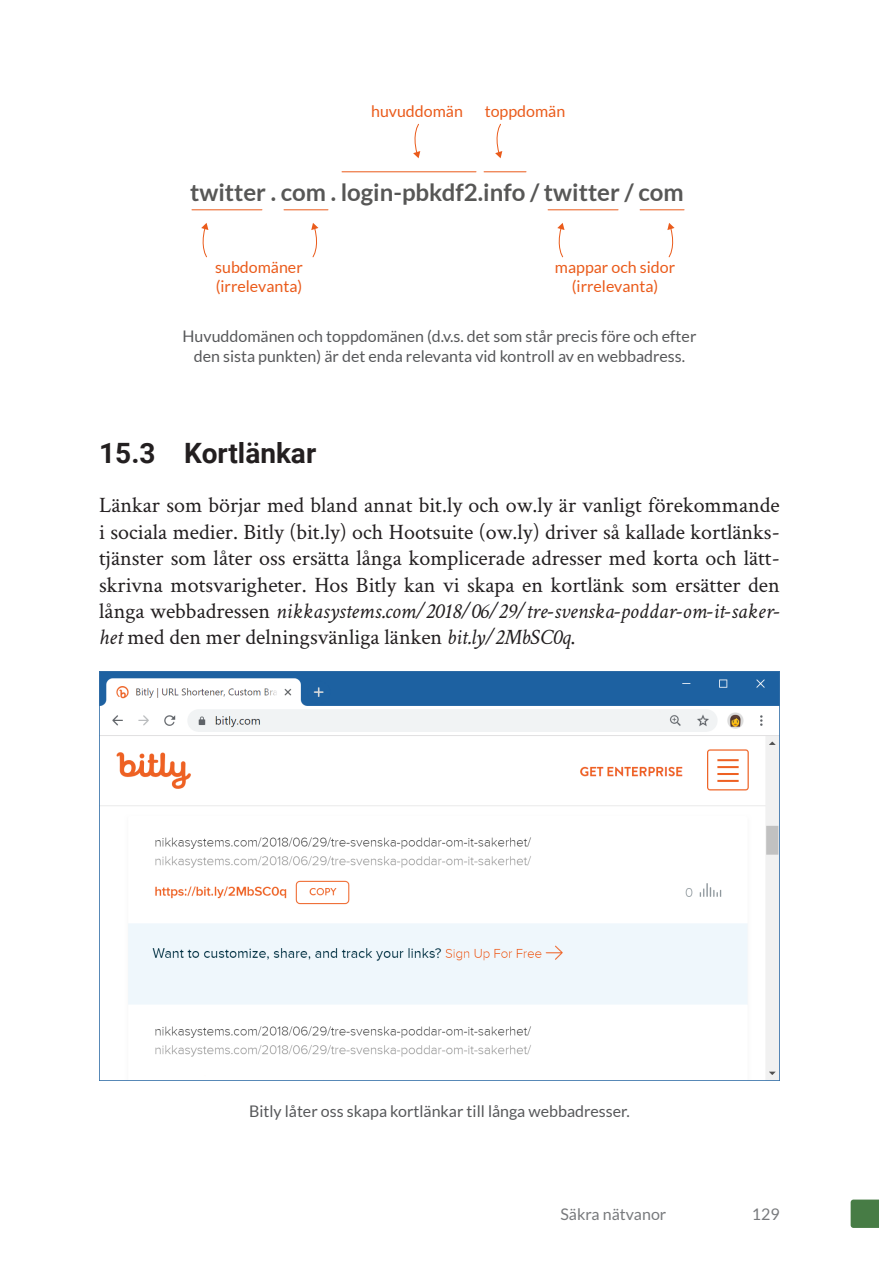
<style>
.page{position:relative;width:879px;height:1276px;background:#fff}
.page>*{position:absolute;margin:0;border:0;box-sizing:border-box;transform-origin:0 0}
.t1{font:700 28px "Roboto";color:#231f20}
.t2{font:700 24px "Lato";color:#575756}
.t3{font:22px/26.4px "Crimson Text";color:#231f20;text-align:justify}
.t4{font:16px/19.2px "Lato";color:#57585a;text-align:center}
.t5{font:16px/19.2px "Lato";color:#ea5b1b}
.t6{font:16px "Lato";color:#787a7d}
.s1{font-style:italic}
</style>
<div class="page">
<svg style="left:850px;top:1199px;width:29px;height:29px"></svg>
<svg style="left:311px;top:223px;width:8px;height:35px"></svg>
<svg style="left:413px;top:123px;width:7px;height:35px"></svg>
<svg style="left:495px;top:123px;width:7px;height:35px"></svg>
<svg style="left:201px;top:223px;width:7px;height:35px"></svg>
<hr style="left:284px;top:209px;width:44px;height:1px;background:#ea5b1b">
<hr style="left:192px;top:209px;width:70px;height:1px;background:#ea5b1b">
<svg style="left:667px;top:223px;width:8px;height:35px"></svg>
<svg style="left:557px;top:223px;width:7px;height:35px"></svg>
<hr style="left:640px;top:209px;width:44px;height:1px;background:#ea5b1b">
<hr style="left:548px;top:209px;width:70px;height:1px;background:#ea5b1b">
<hr style="left:342px;top:171px;width:134px;height:1px;background:#ea5b1b">
<hr style="left:484px;top:171px;width:42px;height:1px;background:#ea5b1b">
<img style="left:99px;top:672px;width:681px;height:408px">
<p class="t5" style="left:371px;top:102px;width:93px">huvuddomän</p>
<p class="t5" style="left:485px;top:102px;width:82px">toppdomän</p>
<p class="t2" style="left:190px;top:183px;width:495px">twitter . com . login-pbkdf2.info / twitter / com</p>
<p class="t5" style="left:555px;top:259px;width:122px;text-align:center">mappar och sidor (irrelevanta)</p>
<p class="t4" style="left:182px;top:328px;width:515px">Huvuddomänen och toppdomänen (d.v.s. det som står precis före och efter den sista punkten) är det enda relevanta vid kontroll av en webbadress.</p>
<p class="t5" style="left:215px;top:259px;width:89px">subdomäner (irrelevanta)</p>
<p class="t1" style="left:99px;top:437px;width:218px">15.3 Kortlänkar</p>
<p class="t3" style="left:99px;top:493px;width:682px">Länkar som börjar med bland annat bit.ly och ow.ly är vanligt förekommande i sociala medier. Bitly (bit.ly) och Hootsuite (ow.ly) driver så kallade kortlänks&shy;tjänster som låter oss ersätta långa komplicerade adresser med korta och lätt&shy;skrivna motsvarigheter. Hos Bitly kan vi skapa en kortlänk som ersätter den långa webb adressen <span class="s1">nikkasystems.com/2018/06/29/tre-svenska-poddar-om-it-saker&shy;het</span> med den mer delningsvänliga länken <span class="s1">bit.ly/2MbSC0q</span>.</p>
<p class="t4" style="left:249px;top:1102px;width:382px">Bitly låter oss skapa kortlänkar till långa webbadresser.</p>
<p class="t6" style="left:560px;top:1207px;width:107px">Säkra nätvanor</p>
<p class="t6" style="left:752px;top:1207px;width:29px">129</p>
</div>
